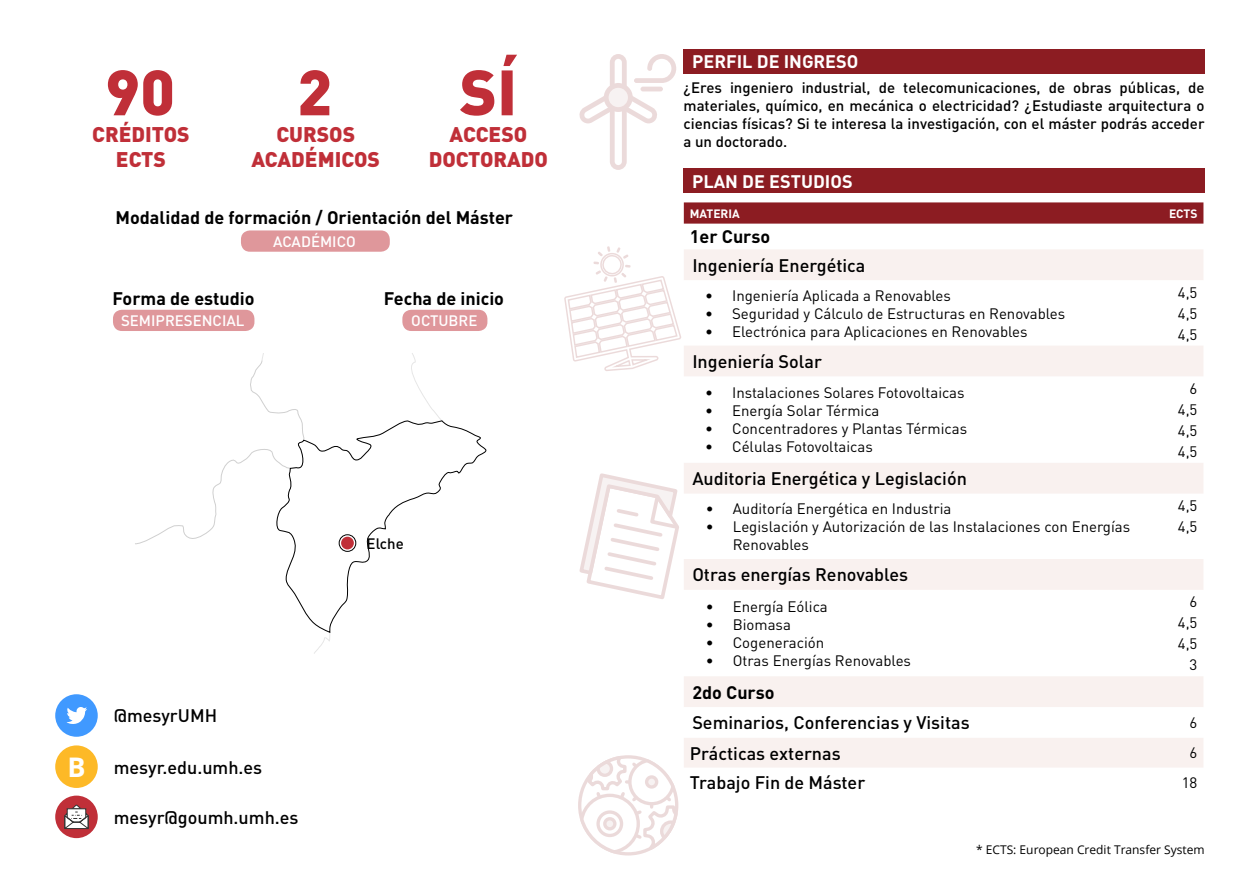
<style>
.page{position:relative;width:1259px;height:893px;background:#fff}
.page>*{position:absolute;margin:0;border:0;box-sizing:border-box;transform-origin:0 0}
.t1{font:900 63px "DIN Pro";color:#c02f38}
.t2{font:900 21px/25.2px "DIN Pro";color:#c02f38;text-align:center}
.t3{font:500 18px "DIN Pro";color:#000}
.t4{font:700 18px "DIN Pro";color:#000}
.t5{font:700 18px "DIN Pro";color:#fff}
.t6{font:15px/21px "DIN Pro";color:#000;text-align:justify}
.t7{font:500 15px/18px "DIN Pro";color:#000;text-align:justify}
.t8{font:500 15px "DIN Pro";color:#fff}
.t9{font:12px "Open Sans";color:#000}
.t10{font:700 12px "DIN Pro";color:#fff}
.s1{font-family:"Open Sans";font-weight:700;font-size:27px;color:#fff}
</style>
<div class="page">
<div style="left:241px;top:230px;width:149px;height:22px;background:#df979b;border-radius:9px"></div>
<div style="left:113px;top:310px;width:141px;height:21px;background:#df979b;border-radius:9px"></div>
<div style="left:402px;top:310px;width:85px;height:21px;background:#df979b;border-radius:9px"></div>
<svg style="left:55px;top:694px;width:43px;height:43px"></svg>
<div style="left:55px;top:745px;width:43px;height:43px;background:#fdb927;border-radius:50%"></div>
<div style="left:55px;top:796px;width:43px;height:42px;background:#c02f38;border-radius:50%"></div>
<svg style="left:64px;top:804px;width:25px;height:25px"></svg>
<svg style="left:443px;top:421px;width:44px;height:57px"></svg>
<svg style="left:135px;top:353px;width:308px;height:301px"></svg>
<div style="left:341px;top:537px;width:13px;height:12px;background:#c02f38;border-radius:50%"></div>
<div style="left:339px;top:535px;width:17px;height:17px;border:1px solid #000;border-radius:50%"></div>
<div style="left:684px;top:169px;width:521px;height:24px;background:#8c1c22"></div>
<svg style="left:684px;top:202px;width:519px;height:22px;background:#90242a"></svg>
<svg style="left:684px;top:249px;width:519px;height:518px"></svg>
<div style="left:683px;top:49px;width:521px;height:24px;background:#8c1c22"></div>
<svg style="left:578px;top:755px;width:101px;height:101px"></svg>
<div style="left:646px;top:777px;width:10px;height:10px;background:#f7f2f2;border-radius:50%"></div>
<div style="left:645px;top:775px;width:13px;height:14px;border:3px solid #9e4545;border-radius:50%"></div>
<div style="left:605px;top:819px;width:10px;height:10px;background:#f7f2f2;border-radius:50%"></div>
<div style="left:603px;top:817px;width:13px;height:13px;border:3px solid #9e4545;border-radius:50%"></div>
<svg style="left:579px;top:473px;width:100px;height:126px"></svg>
<svg style="left:579px;top:54px;width:97px;height:116px"></svg>
<hr style="left:640px;top:87px;width:23px;height:4px;background:#ebdada;border-radius:2px">
<svg style="left:564px;top:246px;width:117px;height:125px"></svg>
<h1 class="t1" style="left:105px;top:50px;width:72px">90</h1>
<h2 class="t2" style="left:92px;top:121px;width:99px">CRÉDITOS<br>ECTS</h2>
<h1 class="t1" style="left:297px;top:50px;width:37px">2</h1>
<h2 class="t2" style="left:251px;top:121px;width:130px">CURSOS<br>ACADÉMICOS</h2>
<h1 class="t1" style="left:460px;top:50px;width:59px">SÍ</h1>
<h2 class="t2" style="left:429px;top:121px;width:121px">ACCESO<br>DOCTORADO</h2>
<p class="t4" style="left:115px;top:205px;width:399px">Modalidad de formación / Orientación del Máster</p>
<p class="t4" style="left:113px;top:286px;width:143px">Forma de estudio</p>
<p class="t8" style="left:121px;top:310px;width:125px">SEMIPRESENCIAL</p>
<p class="t8" style="left:273px;top:231px;width:84px">ACADÉMICO</p>
<p class="t4" style="left:384px;top:286px;width:122px">Fecha de inicio</p>
<p class="t8" style="left:411px;top:310px;width:68px">OCTUBRE</p>
<p class="t3" style="left:114px;top:704px;width:105px">@mesyrUMH</p>
<p class="t3" style="left:67px;top:755px;width:196px"><span class="s1">B</span> mesyr.edu.umh.es</p>
<p class="t3" style="left:114px;top:805px;width:186px">mesyr@goumh.umh.es</p>
<p class="t7" style="left:367px;top:534px;width:39px">Elche</p>
<p class="t5" style="left:692px;top:49px;width:168px">PERFIL DE INGRESO</p>
<p class="t7" style="left:683px;top:78px;width:522px">¿Eres ingeniero industrial, de telecomunicaciones, de obras públicas, de materiales, químico, en mecánica o electricidad? ¿Estudiaste arquitectura o ciencias físicas? Si te interesa la investigación, con el máster podrás acceder a un doctorado.</p>
<p class="t5" style="left:692px;top:169px;width:162px">PLAN DE ESTUDIOS</p>
<p class="t10" style="left:690px;top:205px;width:51px">MATERIA</p>
<p class="t10" style="left:1169px;top:205px;width:30px">ECTS</p>
<p class="t4" style="left:690px;top:225px;width:82px">1er Curso</p>
<p class="t3" style="left:692px;top:253px;width:175px">Ingeniería Energética</p>
<p class="t6" style="left:705px;top:284px;width:247px">• Ingeniería Aplicada a Renovables</p>
<p class="t6" style="left:705px;top:302px;width:362px">• Seguridad y Cálculo de Estructuras en Renovables</p>
<p class="t6" style="left:705px;top:320px;width:324px">• Electrónica para Aplicaciones en Renovables</p>
<p class="t6" style="left:1177px;top:281px;width:21px">4,5<br>4,5<br>4,5</p>
<p class="t3" style="left:692px;top:349px;width:131px">Ingeniería Solar</p>
<p class="t6" style="left:705px;top:382px;width:261px">• Instalaciones Solares Fotovoltaicas</p>
<p class="t6" style="left:705px;top:400px;width:176px">• Energía Solar Térmica</p>
<p class="t6" style="left:705px;top:418px;width:263px">• Concentradores y Plantas Térmicas</p>
<p class="t6" style="left:705px;top:436px;width:169px">• Células Fotovoltaicas</p>
<p class="t3" style="left:692px;top:466px;width:276px">Auditoria Energética y Legislación</p>
<p class="t6" style="left:706px;top:497px;width:247px">• Auditoría Energética en Industria</p>
<p class="t6" style="left:733px;top:517px;width:399px;line-height:18px;text-indent:-27px">• Legislación y Autorización de las Instalaciones con Energías<br>Renovables</p>
<p class="t3" style="left:692px;top:563px;width:217px">Otras energías Renovables</p>
<p class="t6" style="left:706px;top:595px;width:124px">• Energía Eólica</p>
<p class="t6" style="left:706px;top:613px;width:87px">• Biomasa</p>
<p class="t6" style="left:706px;top:631px;width:120px">• Cogeneración</p>
<p class="t6" style="left:706px;top:649px;width:207px">• Otras Energías Renovables</p>
<p class="t6" style="left:1177px;top:377px;width:21px;text-indent:12px">6<br>4,5<br>4,5<br>4,5</p>
<p class="t6" style="left:1177px;top:494px;width:21px">4,5<br>4,5</p>
<p class="t6" style="left:1177px;top:591px;width:21px;text-align:right">6<br>4,5<br>4,5<br>3</p>
<p class="t4" style="left:692px;top:680px;width:84px">2do Curso</p>
<p class="t3" style="left:692px;top:711px;width:279px">Seminarios, Conferencias y Visitas</p>
<p class="t6" style="left:1189px;top:712px;width:9px">6</p>
<p class="t3" style="left:690px;top:741px;width:152px">Prácticas externas</p>
<p class="t6" style="left:1189px;top:742px;width:9px">6</p>
<p class="t3" style="left:690px;top:771px;width:177px">Trabajo Fin de Máster</p>
<p class="t6" style="left:1181px;top:772px;width:17px">18</p>
<p class="t9" style="left:976px;top:841px;width:230px">* ECTS: European Credit Transfer System</p>
</div>
